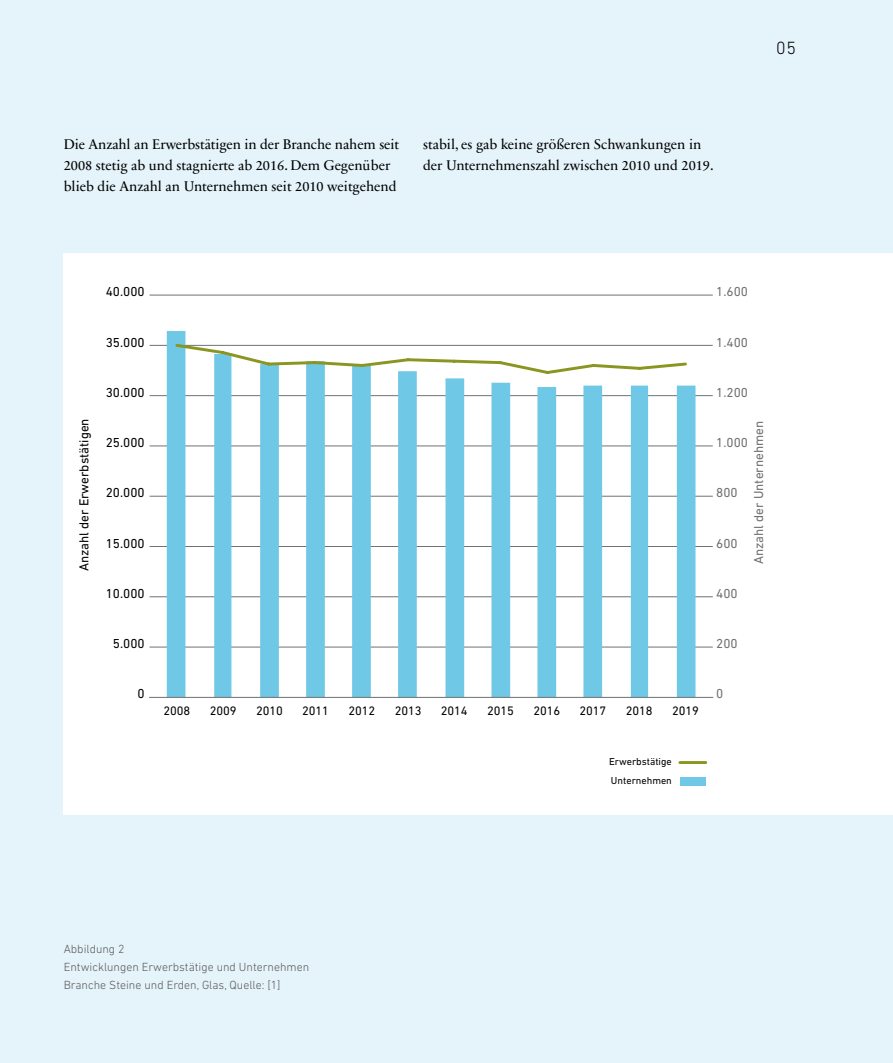
<style>
.page{position:relative;width:893px;height:1063px;background:#e5f4fa}
.page>*{position:absolute;margin:0;border:0;box-sizing:border-box;transform-origin:0 0}
.t1{font:300 18px "DIN Next LT Pro";color:#000}
.t2{font:14.25px/21px "Sabon Next LT Pro";color:#000}
.t3{font:13.2px "DIN Next LT Pro";color:#000204}
.t4{font:13.2px "DIN Next LT Pro";color:#707172}
.t5{font:12.45px "DIN Next LT Pro";letter-spacing:-.01em;color:#000204}
.t6{font:300 12px/18px "DIN Next LT Pro";color:#58585a}
.t7{font:10.35px/19.2px "DIN Next LT Pro";color:#000204}
</style>
<div class="page">
<div style="left:64px;top:253px;width:829px;height:562px;background:#fff"></div>
<div style="left:680px;top:777px;width:26px;height:9px;background:#6fc8e6"></div>
<hr style="left:680px;top:761px;width:26px;height:3px;background:#8a9620">
<hr style="left:150px;top:647px;width:563px;height:1px;background:#707172">
<hr style="left:150px;top:597px;width:563px;height:1px;background:#707172">
<hr style="left:150px;top:546px;width:563px;height:1px;background:#707172">
<hr style="left:150px;top:496px;width:563px;height:1px;background:#707172">
<hr style="left:150px;top:446px;width:563px;height:1px;background:#707172">
<hr style="left:150px;top:395px;width:563px;height:1px;background:#707172">
<hr style="left:150px;top:345px;width:563px;height:1px;background:#707172">
<hr style="left:150px;top:295px;width:563px;height:1px;background:#707172">
<svg style="left:167px;top:331px;width:528px;height:366px"></svg>
<hr style="left:149px;top:697px;width:564px;height:1px;background:#707172">
<svg style="left:173px;top:342px;width:516px;height:34px"></svg>
<p class="t2" style="left:64px;top:133px;width:337px">Die Anzahl an Erwerbstätigen in der Branche nahem seit<br>2008 stetig ab und stagnierte ab 2016. Dem Gegenüber blieb die Anzahl an Unternehmen seit 2010 weitgehend</p>
<p class="t2" style="left:423px;top:133px;width:292px">stabil, es gab keine größeren Schwankungen in der Unternehmenszahl zwischen 2010 und 2019.</p>
<p class="t1" style="left:776px;top:37px;width:22px">05</p>
<p class="t3" style="left:106px;top:284px;width:40px">40.000</p>
<p class="t4" style="left:716px;top:284px;width:33px">1.600</p>
<p class="t3" style="left:106px;top:335px;width:40px">35.000</p>
<p class="t4" style="left:716px;top:335px;width:33px">1.400</p>
<p class="t3" style="left:106px;top:385px;width:40px">30.000</p>
<p class="t4" style="left:716px;top:385px;width:33px">1.200</p>
<p class="t3" style="left:76px;top:571px;width:154px;rotate:-90deg">Anzahl der Erwerbstätigen</p>
<p class="t4" style="left:751px;top:564px;width:145px;rotate:-90deg">Anzahl der Unternehmen</p>
<p class="t3" style="left:106px;top:435px;width:40px">25.000</p>
<p class="t4" style="left:716px;top:435px;width:33px">1.000</p>
<p class="t3" style="left:106px;top:485px;width:40px">20.000</p>
<p class="t4" style="left:716px;top:485px;width:23px">800</p>
<p class="t3" style="left:106px;top:535px;width:40px">15.000</p>
<p class="t4" style="left:716px;top:535px;width:23px">600</p>
<p class="t3" style="left:106px;top:586px;width:40px">10.000</p>
<p class="t4" style="left:716px;top:586px;width:23px">400</p>
<p class="t3" style="left:113px;top:636px;width:33px">5.000</p>
<p class="t4" style="left:716px;top:636px;width:23px">200</p>
<p class="t3" style="left:138px;top:686px;width:9px">0</p>
<p class="t4" style="left:716px;top:686px;width:9px">0</p>
<p class="t5" style="left:164px;top:704px;width:28px">2008</p>
<p class="t5" style="left:210px;top:704px;width:28px">2009</p>
<p class="t5" style="left:256px;top:704px;width:28px">2010</p>
<p class="t5" style="left:302px;top:704px;width:28px">2011</p>
<p class="t5" style="left:348px;top:704px;width:28px">2012</p>
<p class="t5" style="left:395px;top:704px;width:28px">2013</p>
<p class="t5" style="left:441px;top:704px;width:28px">2014</p>
<p class="t5" style="left:487px;top:704px;width:28px">2015</p>
<p class="t5" style="left:533px;top:704px;width:28px">2016</p>
<p class="t5" style="left:580px;top:704px;width:28px">2017</p>
<p class="t5" style="left:626px;top:704px;width:28px">2018</p>
<p class="t5" style="left:672px;top:704px;width:28px">2019</p>
<p class="t7" style="left:609px;top:752px;width:64px">Erwerbstätige<br>Unternehmen</p>
<p class="t6" style="left:64px;top:939px;width:247px">Abbildung 2<br>Entwicklungen Erwerbstätige und Unternehmen<br>Branche Steine und Erden, Glas, Quelle: [1]</p>
</div>
